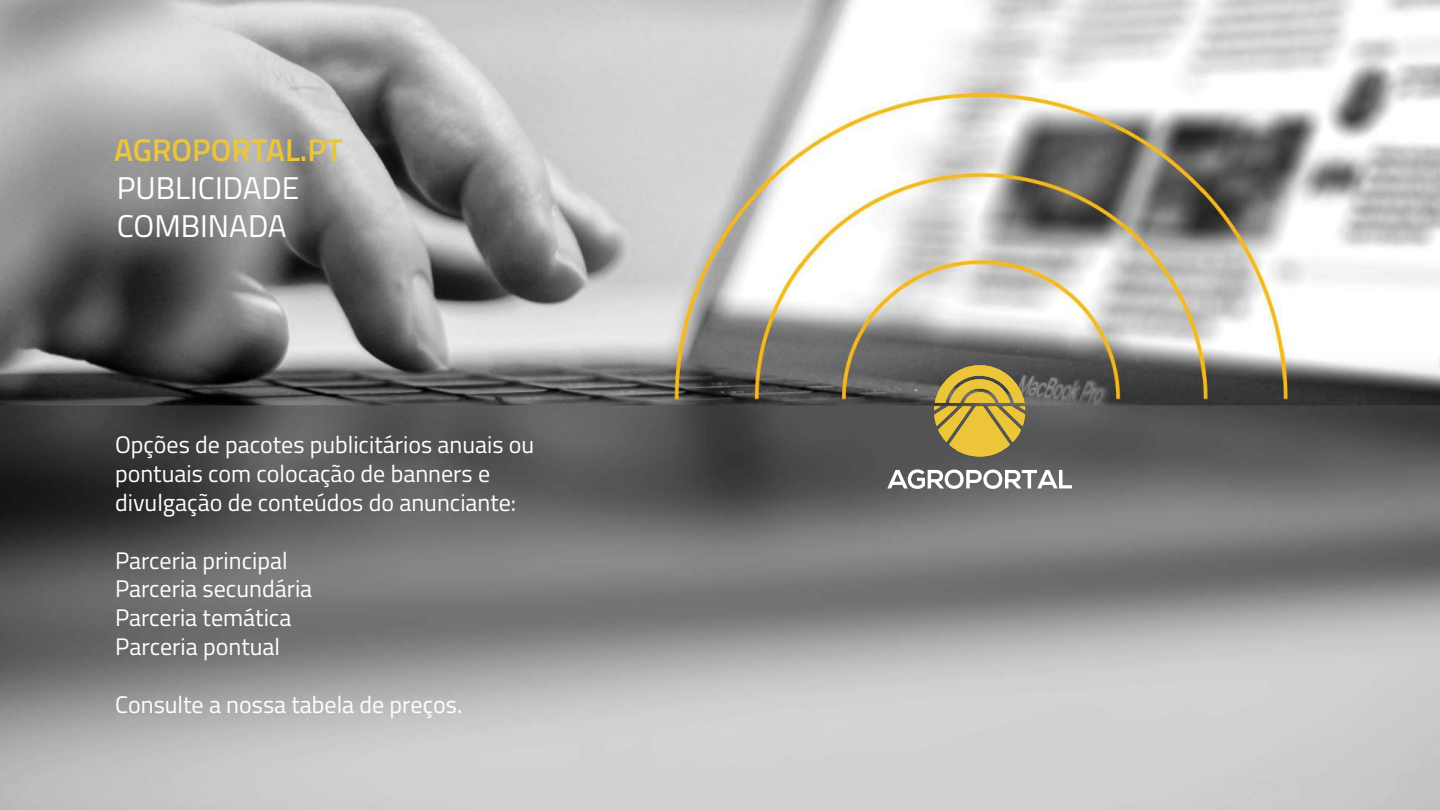
<style>
.page{position:relative;width:1440px;height:810px;background:#fff}
.page>*{position:absolute;margin:0;border:0;box-sizing:border-box;transform-origin:0 0}
.t1{font:31.5px/37.8px "Titillium Web";color:#fff}
.t2{font:600 31.5px "Titillium Web";color:#ecc538}
.t3{font:24px/28.8px "Titillium Web";color:#fff}
</style>
<div class="page">
<img style="left:0;top:0;width:1440px;height:810px">
<svg style="left:934px;top:365px;width:91px;height:92px;background:#b39b42"></svg>
<svg style="left:887px;top:469px;width:185px;height:20px"></svg>
<h1 class="t2" style="left:114px;top:126px;width:230px">AGROPORTAL.PT</h1>
<h1 class="t1" style="left:117px;top:168px;width:184px">PUBLICIDADE<br>COMBINADA</h1>
<p class="t3" style="left:115px;top:430px;width:421px">Opções de pacotes publicitários anuais ou pontuais com colocação de banners e divulgação de conteúdos do anunciante:</p>
<p class="t3" style="left:115px;top:545px;width:199px">Parceria principal<br>Parceria secundária<br>Parceria temática<br>Parceria pontual</p>
<p class="t3" style="left:115px;top:689px;width:349px">Consulte a nossa tabela de preços.</p>
</div>
